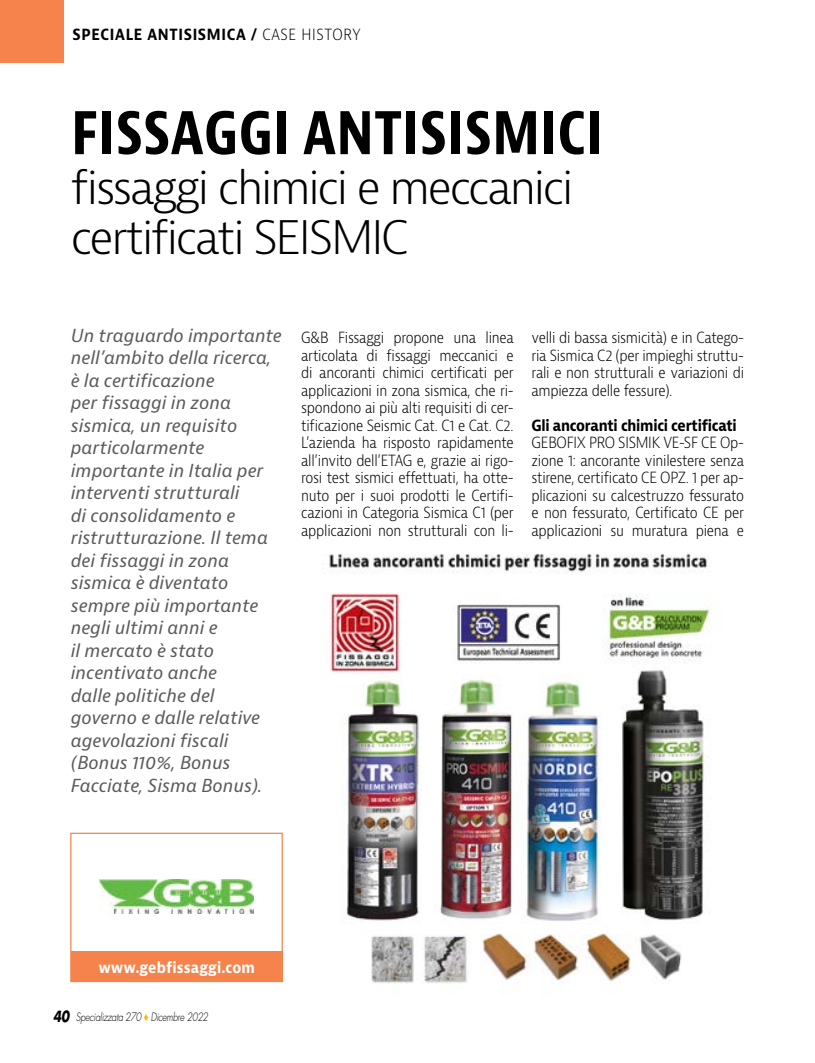
<style>
.page{position:relative;width:815px;height:1063px;background:#fff}
.page>*{position:absolute;margin:0;border:0;box-sizing:border-box;transform-origin:0 0}
.t1{font:700 condensed 62.5px "Bernina Sans";color:#000}
.t2{font:300 45px/50px "Bernina Sans";letter-spacing:-.05em;color:#000}
.t3{font:italic 17.5px/22.5px "Bernina Sans";color:#5a5b5d}
.t4{font:300 15px/17.5px "Bernina Sans";letter-spacing:-.02em;color:#000;text-align:justify;scale:.9 1}
.t5{font:700 15px "Bernina Sans";letter-spacing:.05em;color:#000;scale:.9 1}
.t6{font:700 15px "Bernina Sans";letter-spacing:-.02em;color:#000;scale:.9 1}
.t7{font:700 15px "Bernina Sans";letter-spacing:.01em;color:#fff;scale:.9 1}
.t8{font:italic 300 11.25px "Futura Std";letter-spacing:-.03em;color:#000;scale:.8 1}
.s1{font-weight:300}
.s2{font-weight:700;font-size:15px}
.s3{color:#fdb913}
</style>
<div class="page">
<img style="left:327px;top:553px;width:384px;height:431px">
<div style="left:70px;top:833px;width:213px;height:149px;border:1px solid #f5834b"></div>
<div style="left:71px;top:951px;width:211px;height:30px;background:#f5834b"></div>
<div style="left:0;top:0;width:64px;height:63px;background:#f5834b"></div>
<img style="left:100px;top:880px;width:153px;height:33px">
<p class="t5" style="left:73px;top:25px;width:321px">SPECIALE ANTISISMICA / <span class="s1">CASE HISTORY</span></p>
<h1 class="t1" style="left:71px;top:93px;width:534px">FISSAGGI ANTISISMICI</h1>
<h2 class="t2" style="left:71px;top:164px;width:504px">fissaggi chimici e meccanici certificati SEISMIC</h2>
<p class="t3" style="left:71px;top:324px;width:212px">Un traguardo importante nell’ambito della ricerca, è la certificazione<br>per fissaggi in zona sismica, un requisito particolarmente importante in Italia per interventi strutturali<br>di consolidamento e ristrutturazione. Il tema dei fissaggi in zona sismica è diventato sempre più importante negli ultimi anni e<br>il mercato è stato incentivato anche<br>dalle politiche del governo e dalle relative agevolazioni fiscali (Bonus 110%, Bonus<br>Facciate, Sisma Bonus).</p>
<p class="t4" style="left:301px;top:329px;width:238px">G&amp;B Fissaggi propone una linea articolata di fissaggi meccanici e di ancoranti chimici certificati per applicazioni in zona sismica, che ri&shy;spondono ai più alti requisiti di cer&shy;tificazione Seismic Cat. C1 e Cat. C2.<br>L’azienda ha risposto rapidamente all’invito dell’ETAG e, grazie ai rigo&shy;rosi test sismici effettuati, ha otte&shy;nuto per i suoi prodotti le Certifi&shy;cazioni in Categoria Sismica C1 (per applicazioni non strutturali con li-</p>
<p class="t4" style="left:531px;top:329px;width:238px">velli di bassa sismicità) e in Catego&shy;ria Sismica C2 (per impieghi struttu&shy;rali e non strutturali e variazioni di ampiezza delle fessure).</p>
<p class="t6" style="left:531px;top:415px;width:230px">Gli ancoranti chimici certificati</p>
<p class="t4" style="left:531px;top:434px;width:238px">GEBOFIX PRO SISMIK VE-SF CE Op&shy;zione 1: ancorante vinilestere senza stirene, certificato CE OPZ. 1 per ap&shy;plicazioni su calcestruzzo fessurato e non fessurato, Certificato CE per applicazioni su muratura piena e</p>
<p class="t7" style="left:98px;top:958px;width:175px">www.gebfissaggi.com</p>
<p class="t8" style="left:53px;top:1010px;width:195px"><span class="s2">40</span> Specializzata 270 <span class="s3">◆</span> Dicembre 2022</p>
</div>
